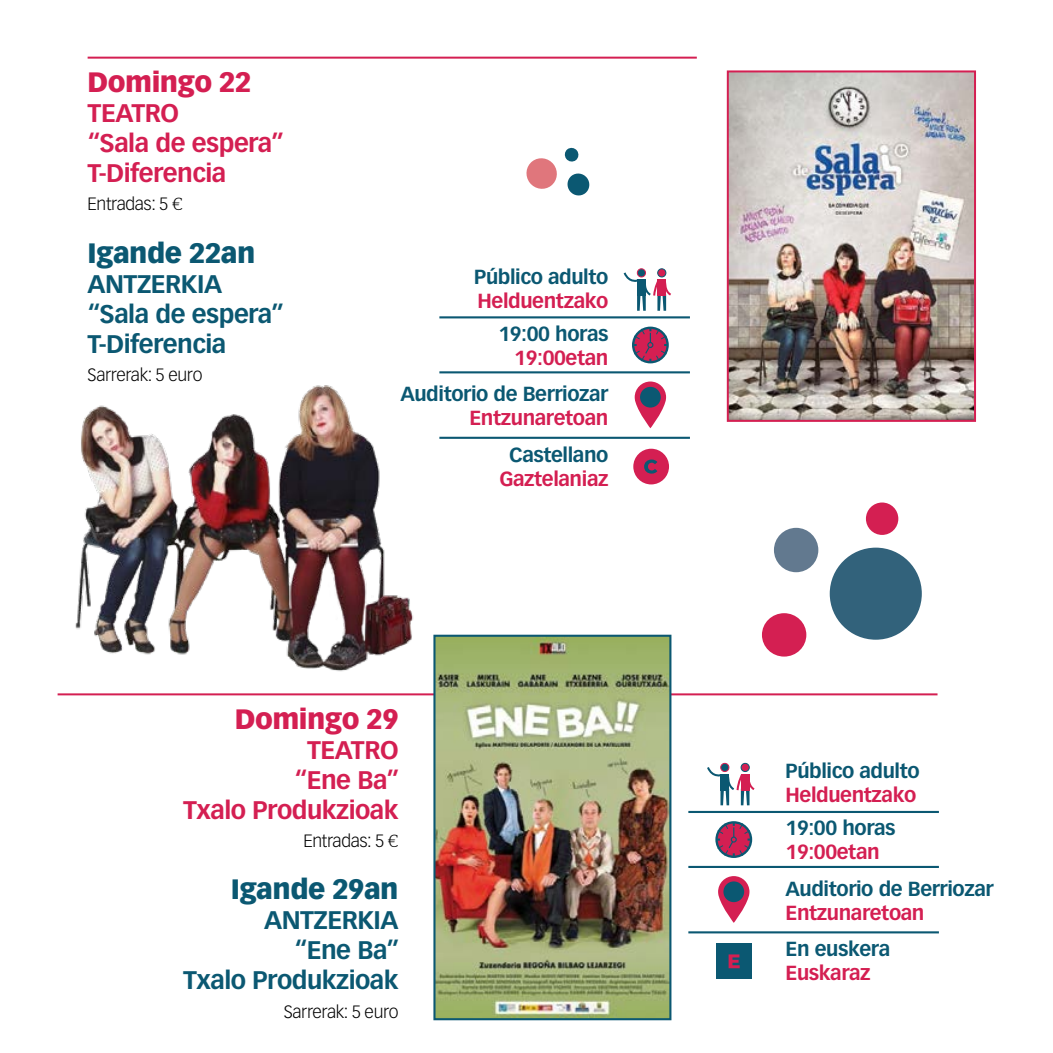
<style>
.page{position:relative;width:1053px;height:1053px;background:#fff}
.page>*{position:absolute;margin:0;border:0;box-sizing:border-box;transform-origin:0 0}
.t1{font:900 27.5px "Vectora LT Std";letter-spacing:-.02em;color:#0b5872}
.t2{font:900 27.5px "Vectora LT Std";letter-spacing:-.02em;color:#d41f52}
.t3{font:700 25px/30px "Vectora LT Std";letter-spacing:-.02em;color:#0b5872;text-align:right}
.t4{font:700 25px/30px "Vectora LT Std";letter-spacing:-.02em;color:#d41f52;text-align:right}
.t5{font:700 20px "Vectora LT Std";letter-spacing:-.02em;color:#0b5872}
.t6{font:700 20px "Vectora LT Std";letter-spacing:-.02em;color:#d41f52}
.t7{font:300 17.5px "Vectora LH";letter-spacing:-.02em;color:#000}
.s1{font-family:"Stag"}
</style>
<div class="page">
<div style="left:829px;top:547px;width:92px;height:92px;background:#32627b;border-radius:50%"></div>
<div style="left:865px;top:502px;width:33px;height:33px;background:#d41f52;border-radius:50%"></div>
<div style="left:761px;top:613px;width:45px;height:43px;background:#d41f52;border-radius:50%"></div>
<div style="left:773px;top:528px;width:45px;height:44px;background:#62798f;border-radius:50%"></div>
<div style="left:633px;top:448px;width:36px;height:36px;background:#d41f52;border-radius:50%"></div>
<svg style="left:644px;top:459px;width:13px;height:14px"></svg>
<div style="left:632px;top:326px;width:36px;height:37px;border:2px solid #0b5872;border-radius:50%"></div>
<svg style="left:633px;top:328px;width:34px;height:34px"></svg>
<svg style="left:634px;top:381px;width:32px;height:47px"></svg>
<div style="left:640px;top:387px;width:20px;height:20px;background:#0b5872;border-radius:50%"></div>
<hr style="left:439px;top:436px;width:251px;height:3px;background:#0b5872">
<hr style="left:439px;top:316px;width:251px;height:2px;background:#0b5872">
<hr style="left:439px;top:371px;width:251px;height:2px;background:#0b5872">
<div style="left:657px;top:268px;width:9px;height:9px;border:1px solid #0b5872;border-radius:50%"></div>
<div style="left:636px;top:268px;width:10px;height:9px;border:1px solid #d41f52;border-radius:50%"></div>
<svg style="left:623px;top:270px;width:48px;height:41px"></svg>
<div style="left:716px;top:943px;width:36px;height:36px;background:#0b5872"></div>
<svg style="left:728px;top:954px;width:11px;height:14px"></svg>
<div style="left:715px;top:821px;width:37px;height:36px;border:2px solid #0b5872;border-radius:50%"></div>
<svg style="left:716px;top:822px;width:35px;height:34px"></svg>
<svg style="left:718px;top:876px;width:31px;height:46px"></svg>
<div style="left:723px;top:881px;width:21px;height:21px;background:#0b5872;border-radius:50%"></div>
<hr style="left:688px;top:931px;width:250px;height:2px;background:#0b5872">
<hr style="left:688px;top:810px;width:250px;height:3px;background:#0b5872">
<hr style="left:688px;top:865px;width:250px;height:2px;background:#0b5872">
<div style="left:740px;top:762px;width:9px;height:10px;border:1px solid #0b5872;border-radius:50%"></div>
<div style="left:720px;top:762px;width:9px;height:10px;border:1px solid #d41f52;border-radius:50%"></div>
<svg style="left:707px;top:764px;width:48px;height:41px"></svg>
<svg style="left:526px;top:158px;width:31px;height:31px"></svg>
<svg style="left:567px;top:173px;width:23px;height:23px"></svg>
<svg style="left:564px;top:147px;width:15px;height:15px"></svg>
<hr style="left:58px;top:693px;width:879px;height:2px;background:#d41f52">
<hr style="left:88px;top:57px;width:608px;height:2px;background:#d41f52">
<img style="left:729px;top:73px;width:243px;height:346px">
<div style="left:726px;top:70px;width:249px;height:352px;border:2px solid #d41f52"></div>
<img style="left:436px;top:637px;width:232px;height:380px">
<div style="left:433px;top:634px;width:238px;height:386px;border:2px solid #0b5872"></div>
<img style="left:75px;top:385px;width:361px;height:290px">
<h1 class="t2" style="left:88px;top:65px;width:165px">Domingo 22</h1>
<p class="t4" style="left:88px;top:98px;width:198px;text-align:left">TEATRO<br>“Sala de espera”<br>T-Diferencia</p>
<p class="t7" style="left:88px;top:194px;width:97px">Entradas: 5 <span class="s1">€</span></p>
<h1 class="t1" style="left:88px;top:235px;width:169px">Igande 22an</h1>
<p class="t3" style="left:88px;top:269px;width:198px;text-align:left">ANTZERKIA “Sala de espera”<br>T-Diferencia</p>
<p class="t7" style="left:88px;top:364px;width:116px">Sarrerak: 5 euro</p>
<p class="t5" style="left:474px;top:264px;width:136px">Público adulto</p>
<p class="t6" style="left:477px;top:288px;width:132px">Helduentzako</p>
<p class="t5" style="left:498px;top:321px;width:112px">19:00 horas</p>
<p class="t6" style="left:514px;top:345px;width:96px">19:00etan</p>
<p class="t5" style="left:400px;top:382px;width:209px">Auditorio de Berriozar</p>
<p class="t6" style="left:469px;top:406px;width:140px">Entzunaretoan</p>
<p class="t5" style="left:509px;top:442px;width:101px">Castellano</p>
<p class="t6" style="left:499px;top:466px;width:110px">Gaztelaniaz</p>
<h1 class="t2" style="left:235px;top:701px;width:165px">Domingo 29</h1>
<p class="t4" style="left:183px;top:734px;width:218px">TEATRO<br>“Ene Ba”<br>Txalo Produkzioak</p>
<p class="t7" style="left:303px;top:830px;width:97px">Entradas: 5 <span class="s1">€</span></p>
<h1 class="t1" style="left:231px;top:872px;width:169px">Igande 29an</h1>
<p class="t3" style="left:183px;top:905px;width:218px">ANTZERKIA<br>“Ene Ba”<br>Txalo Produkzioak</p>
<p class="t7" style="left:284px;top:1001px;width:116px">Sarrerak: 5 euro</p>
<p class="t5" style="left:785px;top:759px;width:136px">Público adulto</p>
<p class="t6" style="left:785px;top:783px;width:132px">Helduentzako</p>
<p class="t5" style="left:785px;top:816px;width:112px">19:00 horas</p>
<p class="t6" style="left:785px;top:840px;width:96px">19:00etan</p>
<p class="t5" style="left:785px;top:876px;width:209px">Auditorio de Berriozar</p>
<p class="t6" style="left:785px;top:900px;width:140px">Entzunaretoan</p>
<p class="t5" style="left:785px;top:937px;width:106px">En euskera</p>
<p class="t6" style="left:785px;top:961px;width:86px">Euskaraz</p>
</div>
